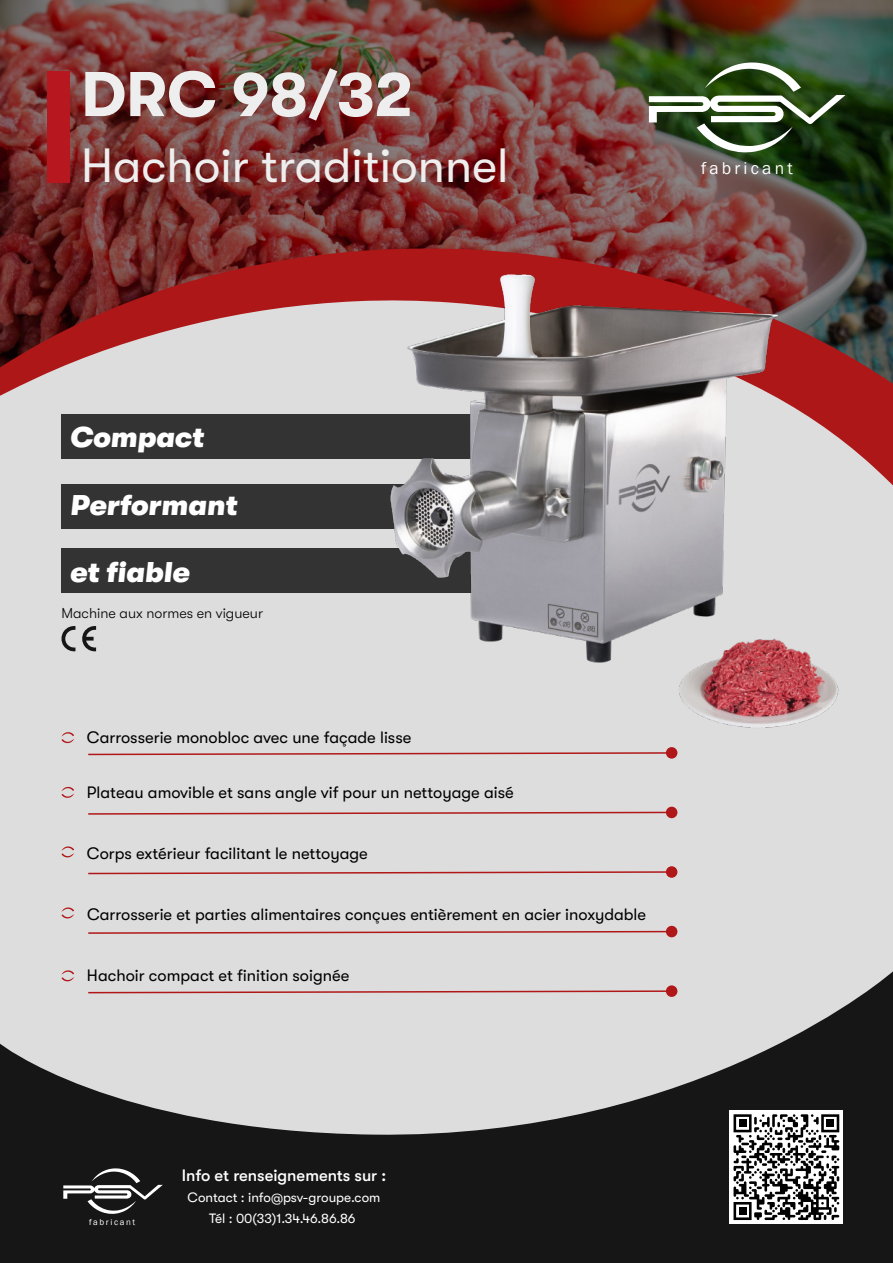
<style>
.page{position:relative;width:893px;height:1263px;background:#fff}
.page>*{position:absolute;margin:0;border:0;box-sizing:border-box;transform-origin:0 0}
.t1{font:700 63px "GT Walsheim Pro";color:#eee}
.t2{font:48px "GT Walsheim Pro";color:#eee}
.t3{font:italic 900 28.5px "GT Walsheim Pro";color:#fff}
.t4{font:17.4px "Franklin Gothic";letter-spacing:.185em;color:#fff}
.t5{font:16.5px "GT Walsheim Pro";color:#000}
.t6{font:500 16.5px "GT Walsheim Pro";color:#fff}
.t7{font:300 14.4px "GT Walsheim Pro";color:#000}
.t8{font:13.5px/21px "GT Walsheim Pro";color:#fff;text-align:center}
.t9{font:8.85px "Franklin Gothic";letter-spacing:.185em;color:#fff}
</style>
<div class="page">
<div style="left:0;top:735px;width:893px;height:410px;background:#ddd"></div>
<div style="left:0;top:0;width:893px;height:751px;background:#ddd"></div>
<img style="left:0;top:0;width:893px;height:248px">
<svg style="left:0;top:248px;width:893px;height:237px"></svg>
<div style="left:61px;top:414px;width:415px;height:44px;background:#333"></div>
<div style="left:61px;top:484px;width:415px;height:45px;background:#333"></div>
<div style="left:61px;top:548px;width:415px;height:45px;background:#333"></div>
<svg style="left:649px;top:62px;width:196px;height:90px;background:#566c4b"></svg>
<div style="left:48px;top:72px;width:22px;height:111px;background:#b71820"></div>
<svg style="left:82px;top:626px;width:14px;height:26px"></svg>
<svg style="left:61px;top:626px;width:14px;height:26px"></svg>
<svg style="left:0;top:971px;width:893px;height:292px;fill:#161616"></svg>
<svg style="left:63px;top:1168px;width:100px;height:46px;background:#474747"></svg>
<img style="left:679px;top:650px;width:160px;height:78px">
<div style="left:729px;top:1110px;width:114px;height:113px;background:#fff"></div>
<svg style="left:61px;top:786px;width:13px;height:12px"></svg>
<svg style="left:88px;top:811px;width:578px;height:4px"></svg>
<div style="left:666px;top:807px;width:11px;height:11px;background:#b01718;border-radius:50%"></div>
<svg style="left:61px;top:846px;width:13px;height:12px"></svg>
<svg style="left:88px;top:871px;width:579px;height:4px"></svg>
<div style="left:666px;top:866px;width:11px;height:12px;background:#b01718;border-radius:50%"></div>
<svg style="left:61px;top:907px;width:13px;height:12px"></svg>
<svg style="left:88px;top:930px;width:578px;height:4px"></svg>
<div style="left:666px;top:926px;width:11px;height:11px;background:#b01718;border-radius:50%"></div>
<svg style="left:61px;top:732px;width:13px;height:12px"></svg>
<svg style="left:88px;top:752px;width:579px;height:4px"></svg>
<div style="left:666px;top:747px;width:11px;height:12px;background:#b01718;border-radius:50%"></div>
<svg style="left:61px;top:970px;width:13px;height:12px"></svg>
<svg style="left:87px;top:990px;width:580px;height:4px"></svg>
<div style="left:666px;top:985px;width:11px;height:12px;background:#b01718;border-radius:50%"></div>
<img style="left:355px;top:259px;width:441px;height:417px">
<svg style="left:733px;top:1114px;width:106px;height:106px"></svg>
<div style="left:739px;top:1207px;width:7px;height:8px;background:#000"></div>
<h1 class="t1" style="left:81px;top:59px;width:333px">DRC 98/32</h1>
<h2 class="t2" style="left:81px;top:139px;width:429px">Hachoir traditionnel</h2>
<p class="t4" style="left:701px;top:157px;width:93px">fabricant</p>
<h3 class="t3" style="left:70px;top:422px;width:135px">Compact</h3>
<h3 class="t3" style="left:70px;top:489px;width:168px">Performant</h3>
<h3 class="t3" style="left:70px;top:557px;width:121px">et fiable</h3>
<p class="t7" style="left:61px;top:605px;width:203px">Machine aux normes en vigueur</p>
<p class="t5" style="left:87px;top:728px;width:326px">Carrosserie monobloc avec une façade lisse</p>
<p class="t5" style="left:87px;top:783px;width:428px">Plateau amovible et sans angle vif pour un nettoyage aisé</p>
<p class="t5" style="left:87px;top:844px;width:282px">Corps extérieur facilitant le nettoyage</p>
<p class="t5" style="left:87px;top:905px;width:561px">Carrosserie et parties alimentaires conçues entièrement en acier inoxydable</p>
<p class="t5" style="left:87px;top:966px;width:264px">Hachoir compact et finition soignée</p>
<p class="t9" style="left:89px;top:1216px;width:48px">fabricant</p>
<p class="t6" style="left:182px;top:1165px;width:206px">Info et renseignements sur :</p>
<p class="t8" style="left:188px;top:1186px;width:194px">Contact : info@psv-groupe.com<br>Tél : 00(33)1.34.46.86.86</p>
</div>
